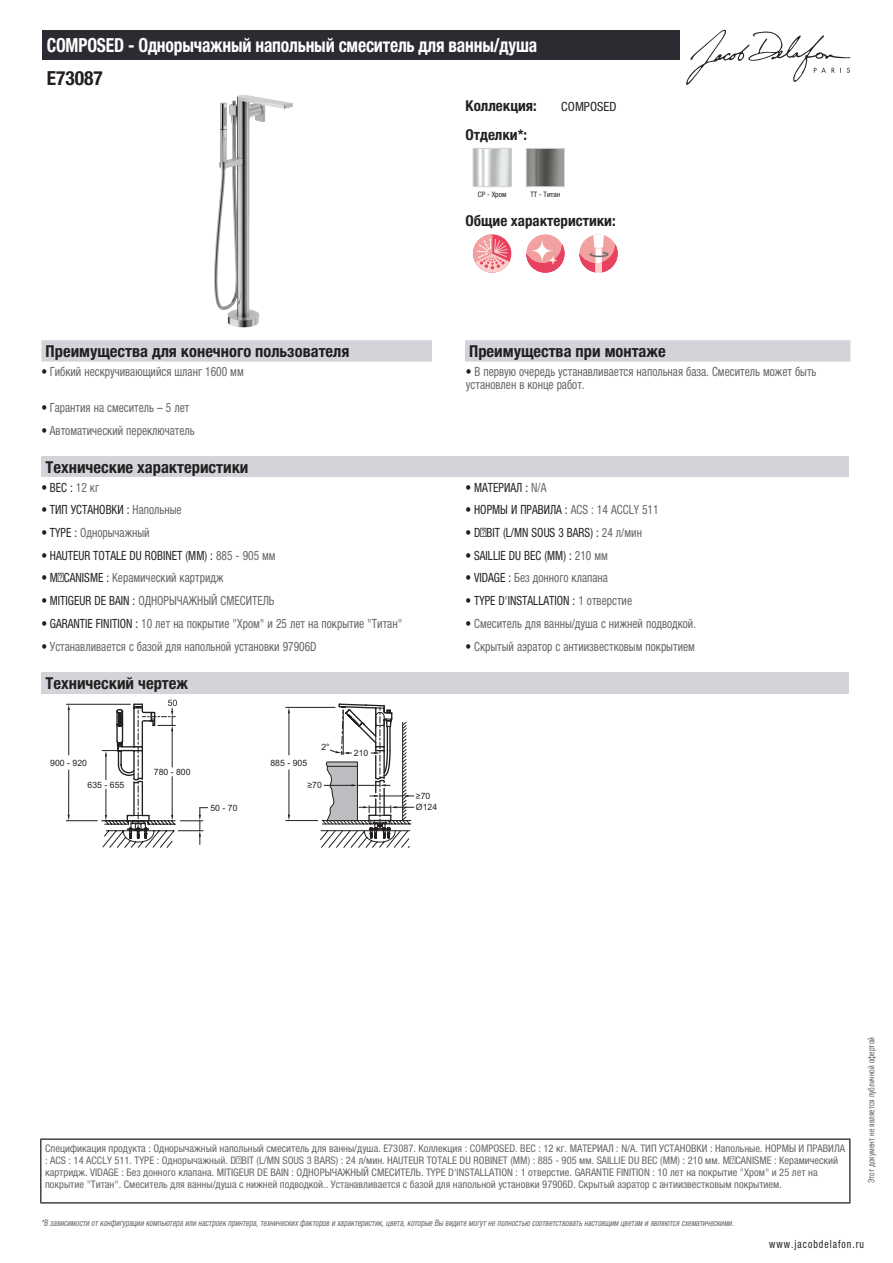
<style>
.page{position:relative;width:893px;height:1263px;background:#fff}
.page>*{position:absolute;margin:0;border:0;box-sizing:border-box;transform-origin:0 0}
.t1{font:700 condensed 19.5px "Helvetica Neue LTCYR";letter-spacing:-.01em;color:#fff;scale:.9 1}
.t2{font:700 condensed 19.5px "Helvetica Neue LTCYR";color:#231f20}
.t3{font:700 condensed 16.5px "Helvetica Neue LTCYR";color:#231f20}
.t4{font:700 condensed 15px "Helvetica Neue LTCYR";color:#231f20}
.t5{font:condensed 12.75px/13.5px "Helvetica Neue LTCYR";color:#626568;scale:.9 1}
.t6{font:condensed 12.75px "Helvetica Neue LTCYR";color:#231f20;scale:.9 1}
.t7{font:condensed 12.75px "Helvetica Neue LTCYR";color:#231f20}
.t8{font:condensed 11.25px "Helvetica Neue LTCYR";letter-spacing:.1em;color:#231f20;scale:.87 1}
.t9{font:condensed 10.5px/12px "Helvetica Neue LTCYR";color:#626568}
.t10{font:italic condensed 9px "Helvetica Neue LTCYR";color:#626568;scale:.87 1}
.t11{font:condensed 9px "Helvetica Neue LTCYR";color:#626568;scale:.87 1}
.t12{font:8.7px "Arial";color:#231f20}
.t13{font:condensed 7.5px "Helvetica Neue LTCYR";color:#231f20}
.s1{color:#231f20}
.s2{color:#626568}
</style>
<div class="page">
<svg style="left:686px;top:30px;width:164px;height:55px"></svg>
<img style="left:214px;top:95px;width:79px;height:232px">
<img style="left:475px;top:150px;width:35px;height:35px">
<div style="left:473px;top:148px;width:39px;height:39px;border:1px solid #d3d4da"></div>
<img style="left:528px;top:150px;width:35px;height:35px">
<div style="left:526px;top:148px;width:39px;height:39px;border:1px solid #d3d4da"></div>
<svg style="left:473px;top:234px;width:38px;height:39px"></svg>
<div style="left:526px;top:234px;width:38px;height:39px;background:#f2a1a1;border-radius:50%"></div>
<svg style="left:526px;top:240px;width:38px;height:33px"></svg>
<svg style="left:579px;top:234px;width:39px;height:39px"></svg>
<div style="left:41px;top:340px;width:809px;height:22px;background:#d3d4da"></div>
<div style="left:432px;top:340px;width:33px;height:22px;background:#fff"></div>
<div style="left:41px;top:456px;width:808px;height:21px;background:#d3d4da"></div>
<div style="left:41px;top:672px;width:808px;height:21px;background:#d3d4da"></div>
<hr style="left:68px;top:708px;width:1px;height:47px;background:#231f20">
<hr style="left:68px;top:770px;width:1px;height:47px;background:#231f20">
<hr style="left:66px;top:704px;width:64px;height:1px;background:#231f20">
<hr style="left:66px;top:820px;width:31px;height:1px;background:#231f20">
<svg style="left:102px;top:700px;width:312px;height:148px"></svg>
<div style="left:43px;top:30px;width:637px;height:30px;background:#2a2c32"></div>
<hr style="left:40px;top:1138px;width:810px;height:2px;background:#040503">
<hr style="left:40px;top:1140px;width:1px;height:62px;background:#040503">
<hr style="left:849px;top:1140px;width:1px;height:62px;background:#040503">
<hr style="left:40px;top:1202px;width:810px;height:1px;background:#040503">
<h1 class="t1" style="left:47px;top:34px;width:546px">COMPOSED - Однорычажный напольный смеситель для ванны/душа</h1>
<h1 class="t2" style="left:47px;top:67px;width:58px">E73087</h1>
<h3 class="t4" style="left:466px;top:97px;width:73px">Коллекция:</h3>
<p class="t7" style="left:561px;top:99px;width:57px">COMPOSED</p>
<h3 class="t4" style="left:466px;top:126px;width:63px">Отделки*:</h3>
<p class="t13" style="left:478px;top:190px;width:30px">CP - Хром</p>
<p class="t13" style="left:530px;top:190px;width:32px">TT - Титан</p>
<h3 class="t4" style="left:466px;top:212px;width:152px">Общие характеристики:</h3>
<h2 class="t3" style="left:46px;top:342px;width:305px">Преимущества для конечного пользователя</h2>
<h2 class="t3" style="left:469px;top:342px;width:198px">Преимущества при монтаже</h2>
<p class="t5" style="left:41px;top:365px;width:226px"><span class="s1">•</span> Гибкий нескручивающийся шланг 1600 мм</p>
<p class="t5" style="left:466px;top:365px;width:391px"><span class="s1">•</span> В первую очередь устанавливается напольная база. Смеситель может быть установлен в конце работ.</p>
<p class="t5" style="left:41px;top:401px;width:166px"><span class="s1">•</span> Гарантия на смеситель – 5 лет</p>
<p class="t5" style="left:41px;top:424px;width:172px"><span class="s1">•</span> Автоматический переключатель</p>
<h2 class="t3" style="left:46px;top:458px;width:204px">Технические характеристики</h2>
<p class="t6" style="left:41px;top:480px;width:66px">• ВЕС : <span class="s2">12 кг</span></p>
<p class="t6" style="left:466px;top:480px;width:91px">• МАТЕРИАЛ : <span class="s2">N/A</span></p>
<p class="t6" style="left:41px;top:503px;width:157px">• ТИП УСТАНОВКИ : <span class="s2">Напольные</span></p>
<p class="t6" style="left:466px;top:503px;width:216px">• НОРМЫ И ПРАВИЛА : <span class="s2">ACS : 14 ACCLY 511</span></p>
<p class="t5" style="left:41px;top:526px;width:122px"><span class="s1">• TYPE :</span> Однорычажный</p>
<p class="t6" style="left:466px;top:525px;width:197px">• DÉBIT (L/MN SOUS 3 BARS) : <span class="s2">24 л/мин</span></p>
<p class="t6" style="left:41px;top:548px;width:262px">• HAUTEUR TOTALE DU ROBINET (MM) : <span class="s2">885 - 905 мм</span></p>
<p class="t6" style="left:466px;top:548px;width:160px">• SAILLIE DU BEC (MM) : <span class="s2">210 мм</span></p>
<p class="t5" style="left:41px;top:571px;width:204px"><span class="s1">• MÉCANISME :</span> Керамический картридж</p>
<p class="t5" style="left:466px;top:571px;width:160px"><span class="s1">• VIDAGE :</span> Без донного клапана</p>
<p class="t5" style="left:41px;top:594px;width:261px"><span class="s1">• MITIGEUR DE BAIN :</span> ОДНОРЫЧАЖНЫЙ СМЕСИТЕЛЬ</p>
<p class="t6" style="left:466px;top:593px;width:187px">• TYPE D'INSTALLATION : <span class="s2">1 отверстие</span></p>
<p class="t5" style="left:41px;top:617px;width:403px"><span class="s1">• GARANTIE FINITION :</span> 10 лет на покрытие "Хром" и 25 лет на покрытие "Титан"</p>
<p class="t5" style="left:466px;top:617px;width:258px"><span class="s1">•</span> Смеситель для ванны/душа с нижней подводкой.</p>
<p class="t5" style="left:41px;top:639px;width:307px"><span class="s1">•</span> Устанавливается с базой для напольной установки 97906D</p>
<p class="t5" style="left:466px;top:639px;width:256px"><span class="s1">•</span> Скрытый аэратор с антиизвестковым покрытием</p>
<h2 class="t3" style="left:46px;top:674px;width:144px">Технический чертеж</h2>
<p class="t12" style="left:50px;top:757px;width:38px">900 - 920</p>
<p class="t12" style="left:88px;top:779px;width:38px">635 - 655</p>
<p class="t12" style="left:154px;top:766px;width:38px">780 - 800</p>
<p class="t12" style="left:210px;top:802px;width:29px">50 - 70</p>
<p class="t12" style="left:270px;top:757px;width:38px">885 - 905</p>
<p class="t12" style="left:321px;top:741px;width:10px">2°</p>
<p class="t12" style="left:307px;top:780px;width:16px">≥70</p>
<p class="t12" style="left:354px;top:747px;width:16px">210</p>
<p class="t12" style="left:416px;top:790px;width:16px">≥70</p>
<p class="t12" style="left:416px;top:802px;width:23px">Ø124</p>
<p class="t9" style="left:45px;top:1142px;width:801px">Спецификация продукта : Однорычажный напольный смеситель для ванны/душа. E73087. Коллекция : COMPOSED. ВЕС : 12 кг. МАТЕРИАЛ : N/A. ТИП УСТАНОВКИ : Напольные. НОРМЫ И ПРАВИЛА : ACS : 14 ACCLY 511. TYPE : Однорычажный. DÉBIT (L/MN SOUS 3 BARS) : 24 л/мин. HAUTEUR TOTALE DU ROBINET (MM) : 885 - 905 мм. SAILLIE DU BEC (MM) : 210 мм. MÉCANISME : Керамический картридж. VIDAGE : Без донного клапана. MITIGEUR DE BAIN : ОДНОРЫЧАЖНЫЙ СМЕСИТЕЛЬ. TYPE D'INSTALLATION : 1 отверстие. GARANTIE FINITION : 10 лет на покрытие "Хром" и 25 лет на покрытие "Титан". Смеситель для ванны/душа с нижней подводкой.. Устанавливается с базой для напольной установки 97906D. Скрытый аэратор с антиизвестковым покрытием.</p>
<p class="t10" style="left:41px;top:1218px;width:800px">*В зависимости отконфигурации компьютера или настроек принтера,техническихфакторов и характеристик,цвета,которые Вы видите могутне полностью соответствоватьнастоящим цветам и являются схематическими.</p>
<p class="t11" style="left:866px;top:1183px;width:169px;rotate:-90deg">Этот документ не является публичной офертой</p>
<p class="t8" style="left:769px;top:1237px;width:110px">www.jacobdelafon.ru</p>
</div>
